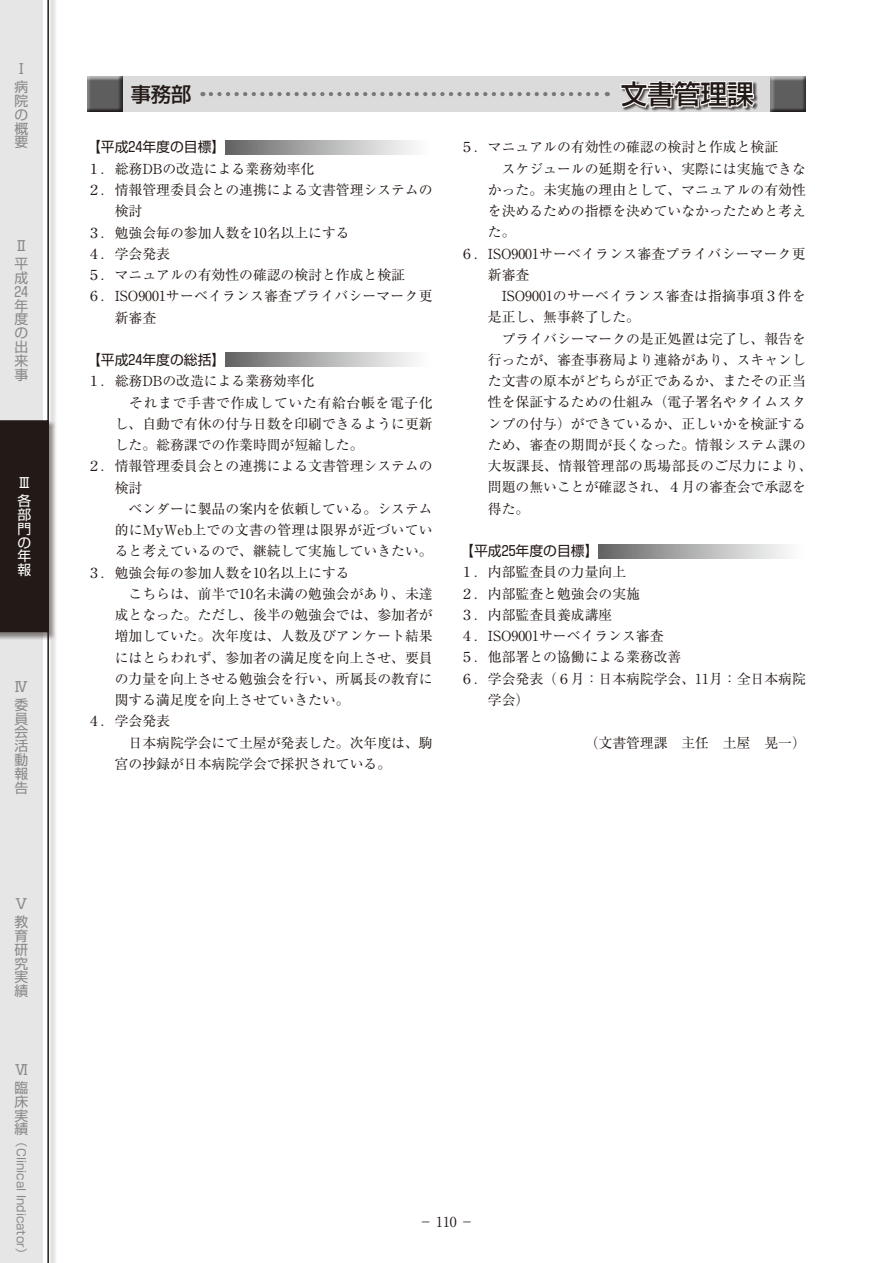
<style>
.page{position:relative;width:893px;height:1263px;background:#fff}
.page>*{position:absolute;margin:0;border:0;box-sizing:border-box;transform-origin:0 0}
.t1{font:500 26.55px "Shin Go Pro";color:#231916}
.t2{font:500 20.25px "Shin Go Pro";color:#231916}
.t3{font:13.8px "Ryumin Pro";color:#231916}
.t4{font:13.8px "Ryumin Pro";letter-spacing:.025em;color:#231916}
.t5{font:13.8px/13.8px "Shin Go Pro";color:#898989}
.t6{font:13.8px "Shin Go Pro";color:#231916}
.t7{font:13.8px "Ryumin Pro";letter-spacing:.02em;color:#231916}
.t8{font:13.8px "Ryumin Pro";letter-spacing:.05em;color:#231916}
.t9{font:13.8px/13.8px "Shin Go Pro";color:#fff}
.t10{font:11.7px "Shin Go Pro";color:#898989}
</style>
<div class="page">
<div style="left:0;top:0;width:58px;height:1263px;background:#231916;opacity:.5"></div>
<svg style="left:0;top:0;width:50px;height:1263px"></svg>
<svg style="left:225px;top:140px;width:189px;height:14px"></svg>
<svg style="left:225px;top:353px;width:189px;height:14px"></svg>
<svg style="left:598px;top:544px;width:189px;height:14px"></svg>
<div style="left:87px;top:77px;width:719px;height:35px;background:#dbdbdc"></div>
<div style="left:87px;top:75px;width:38px;height:38px;background:#231916;opacity:.75"></div>
<div style="left:769px;top:76px;width:39px;height:36px;background:#231916;opacity:.75"></div>
<div style="left:621px;top:81px;width:137px;height:31px;background:#231916;opacity:.75"></div>
<svg style="left:620px;top:80px;width:136px;height:29px"></svg>
<svg style="left:211px;top:92px;width:397px;height:4px"></svg>
<p class="t5" style="left:14px;top:58px;width:15px;line-height:18.3px">Ⅰ病</p>
<p class="t5" style="left:14px;top:92px;width:15px;text-align:justify">院の概要</p>
<p class="t5" style="left:14px;top:235px;width:15px;line-height:18.3px">Ⅱ平</p>
<p class="t5" style="left:14px;top:269px;width:15px;text-align:justify">成24年度の出来事</p>
<p class="t9" style="left:18px;top:472px;width:15px;line-height:18.3px">Ⅲ各</p>
<p class="t9" style="left:18px;top:506px;width:15px;text-align:justify">部門の年報</p>
<p class="t5" style="left:14px;top:675px;width:15px;line-height:18.3px">Ⅳ委</p>
<p class="t5" style="left:14px;top:710px;width:15px;text-align:justify">員会活動報告</p>
<p class="t5" style="left:14px;top:893px;width:15px;line-height:18.3px">Ⅴ教</p>
<p class="t5" style="left:14px;top:927px;width:15px;text-align:justify">育研究実績</p>
<p class="t5" style="left:14px;top:1059px;width:15px;line-height:18.3px">Ⅵ臨</p>
<p class="t5" style="left:14px;top:1093px;width:15px;text-align:justify">床実績</p>
<p class="t10" style="left:15px;top:1132px;width:13px">（</p>
<p class="t10" style="left:31px;top:1148px;width:101px;rotate:90deg">Clinical Indicator</p>
<p class="t10" style="left:15px;top:1243px;width:13px">）</p>
<p class="t2" style="left:131px;top:77px;width:62px">事務部</p>
<p class="t1" style="left:621px;top:72px;width:134px">文書管理課</p>
<p class="t6" style="left:87px;top:136px;width:140px">【平成24年度の目標】</p>
<p class="t3" style="left:87px;top:158px;width:229px">１．総務DBの改造による業務効率化</p>
<p class="t3" style="left:87px;top:179px;width:347px">２．情報管理委員会との連携による文書管理システムの</p>
<p class="t3" style="left:115px;top:200px;width:29px">検討</p>
<p class="t3" style="left:87px;top:221px;width:264px">３．勉強会毎の参加人数を10名以上にする</p>
<p class="t3" style="left:87px;top:243px;width:84px">４．学会発表</p>
<p class="t3" style="left:87px;top:264px;width:319px">５．マニュアルの有効性の確認の検討と作成と検証</p>
<p class="t3" style="left:87px;top:285px;width:347px">６．ISO9001サーベイランス審査プライバシーマーク更</p>
<p class="t3" style="left:115px;top:306px;width:43px">新審査</p>
<p class="t6" style="left:87px;top:348px;width:140px">【平成24年度の総括】</p>
<p class="t3" style="left:87px;top:370px;width:229px">１．総務DBの改造による業務効率化</p>
<p class="t8" style="left:115px;top:392px;width:319px">　それまで手書で作成していた有給台帳を電子化</p>
<p class="t3" style="left:115px;top:413px;width:319px">し、自動で有休の付与日数を印刷できるように更新</p>
<p class="t3" style="left:115px;top:434px;width:250px">した。総務課での作業時間が短縮した。</p>
<p class="t3" style="left:87px;top:455px;width:347px">２．情報管理委員会との連携による文書管理システムの</p>
<p class="t3" style="left:115px;top:477px;width:29px">検討</p>
<p class="t3" style="left:115px;top:498px;width:319px">　ベンダーに製品の案内を依頼している。システム</p>
<p class="t4" style="left:115px;top:519px;width:319px">的にMyWeb上での文書の管理は限界が近づいてい</p>
<p class="t3" style="left:115px;top:540px;width:319px">ると考えているので、継続して実施していきたい。</p>
<p class="t3" style="left:87px;top:562px;width:264px">３．勉強会毎の参加人数を10名以上にする</p>
<p class="t3" style="left:115px;top:583px;width:319px">　こちらは、前半で10名未満の勉強会があり、未達</p>
<p class="t3" style="left:115px;top:604px;width:319px">成となった。ただし、後半の勉強会では、参加者が</p>
<p class="t3" style="left:115px;top:625px;width:319px">増加していた。次年度は、人数及びアンケート結果</p>
<p class="t3" style="left:115px;top:647px;width:319px">にはとらわれず、参加者の満足度を向上させ、要員</p>
<p class="t3" style="left:115px;top:668px;width:319px">の力量を向上させる勉強会を行い、所属長の教育に</p>
<p class="t3" style="left:115px;top:689px;width:236px">関する満足度を向上させていきたい。</p>
<p class="t3" style="left:87px;top:710px;width:84px">４．学会発表</p>
<p class="t3" style="left:115px;top:732px;width:319px">　日本病院学会にて土屋が発表した。次年度は、駒</p>
<p class="t3" style="left:115px;top:753px;width:278px">宮の抄録が日本病院学会で採択されている。</p>
<p class="t3" style="left:460px;top:136px;width:319px">５．マニュアルの有効性の確認の検討と作成と検証</p>
<p class="t3" style="left:488px;top:158px;width:319px">　スケジュールの延期を行い、実際には実施できな</p>
<p class="t3" style="left:488px;top:179px;width:319px">かった。未実施の理由として、マニュアルの有効性</p>
<p class="t3" style="left:488px;top:200px;width:319px">を決めるための指標を決めていなかったためと考え</p>
<p class="t3" style="left:488px;top:221px;width:29px">た。</p>
<p class="t3" style="left:460px;top:243px;width:347px">６．ISO9001サーベイランス審査プライバシーマーク更</p>
<p class="t3" style="left:488px;top:264px;width:43px">新審査</p>
<p class="t7" style="left:488px;top:285px;width:319px">　ISO9001のサーベイランス審査は指摘事項３件を</p>
<p class="t3" style="left:488px;top:306px;width:154px">是正し、無事終了した。</p>
<p class="t3" style="left:488px;top:328px;width:319px">　プライバシーマークの是正処置は完了し、報告を</p>
<p class="t3" style="left:488px;top:349px;width:319px">行ったが、審査事務局より連絡があり、スキャンし</p>
<p class="t3" style="left:488px;top:370px;width:319px">た文書の原本がどちらが正であるか、またその正当</p>
<p class="t3" style="left:488px;top:391px;width:319px">性を保証するための仕組み（電子署名やタイムスタ</p>
<p class="t3" style="left:488px;top:413px;width:319px">ンプの付与）ができているか、正しいかを検証する</p>
<p class="t3" style="left:488px;top:434px;width:319px">ため、審査の期間が長くなった。情報システム課の</p>
<p class="t4" style="left:488px;top:455px;width:326px">大坂課長、情報管理部の馬場部長のご尽力により、</p>
<p class="t3" style="left:488px;top:476px;width:319px">問題の無いことが確認され、４月の審査会で承認を</p>
<p class="t3" style="left:488px;top:498px;width:43px">得た。</p>
<p class="t6" style="left:460px;top:540px;width:140px">【平成25年度の目標】</p>
<p class="t3" style="left:460px;top:561px;width:167px">１．内部監査員の力量向上</p>
<p class="t3" style="left:460px;top:583px;width:181px">２．内部監査と勉強会の実施</p>
<p class="t3" style="left:460px;top:604px;width:154px">３．内部監査員養成講座</p>
<p class="t3" style="left:460px;top:625px;width:205px">４．ISO9001サーベイランス審査</p>
<p class="t3" style="left:460px;top:646px;width:223px">５．他部署との協働による業務改善</p>
<p class="t3" style="left:460px;top:668px;width:347px">６．学会発表（６月：日本病院学会、11月：全日本病院</p>
<p class="t3" style="left:488px;top:689px;width:43px">学会）</p>
<p class="t3" style="left:585px;top:731px;width:223px">（文書管理課　主任　土屋　晃一）</p>
<p class="t3" style="left:419px;top:1211px;width:57px">− 110 −</p>
</div>
